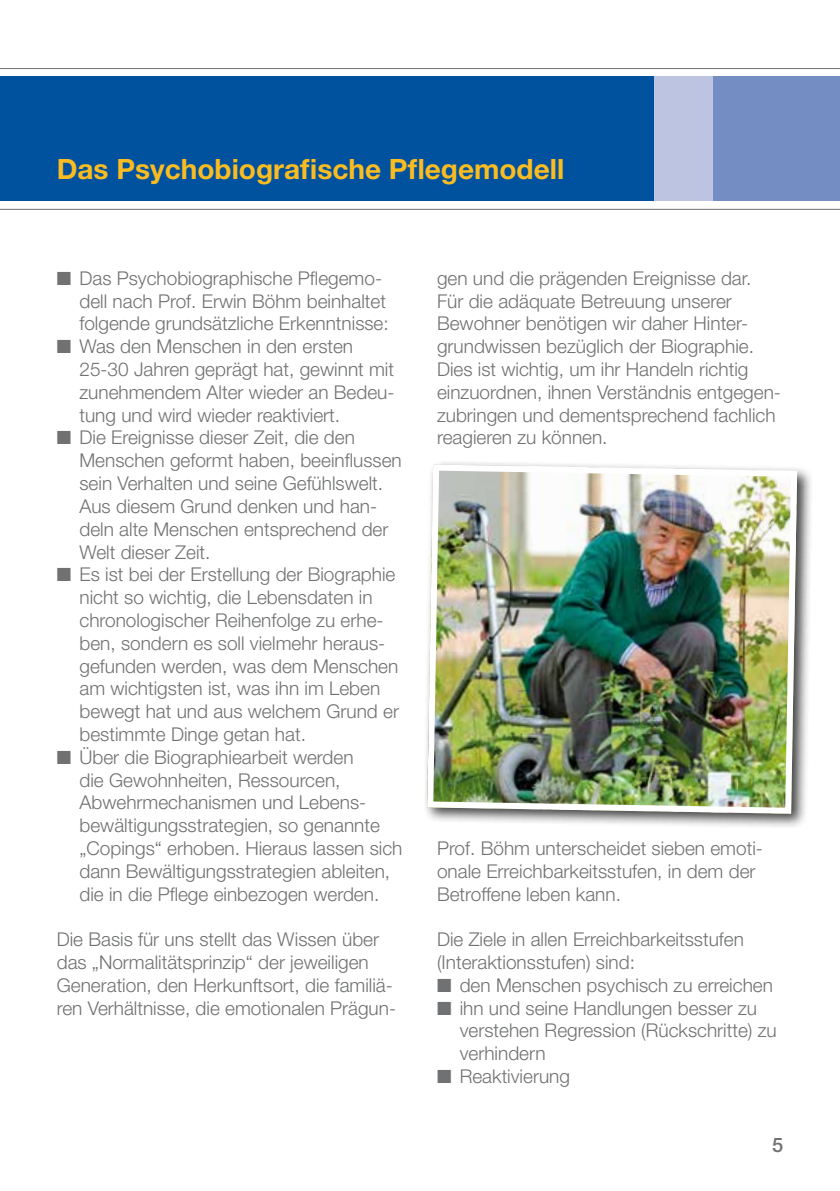
<style>
.page{position:relative;width:840px;height:1191px;background:#fff}
.page>*{position:absolute;margin:0;border:0;box-sizing:border-box;transform-origin:0 0}
.t1{font:700 28px "Helvetica Neue LT Std";color:#fabc20}
.t2{font:500 20px "Helvetica Neue LT Std";color:#707172}
.t3{font:300 19px/22.8px "Helvetica Neue LT Std";color:#707172}
</style>
<div class="page">
<div style="left:0;top:77px;width:839px;height:124px;background:#00519e"></div>
<div style="left:654px;top:77px;width:185px;height:124px;background:#bcc4e1"></div>
<div style="left:712px;top:77px;width:127px;height:124px;background:#748dc2"></div>
<hr style="left:0;top:68px;width:839px;height:1px;background:#707172">
<hr style="left:0;top:209px;width:839px;height:1px;background:#707172">
<div style="left:422px;top:460px;width:390px;height:370px;background:#000;opacity:.75"></div>
<img style="left:427px;top:464px;width:369px;height:349px">
<div style="left:427px;top:464px;width:369px;height:349px;border:6px solid #fff;border-radius:6px"></div>
<h1 class="t1" style="left:57px;top:152px;width:508px">Das Psychobiografische Pflegemodell</h1>
<p class="t3" style="left:79px;top:266px;width:310px;text-indent:-23px">■ Das Psychobiographische Pflegemo&shy;dell nach Prof. Erwin Böhm beinhaltet folgende grundsätzliche Erkenntnisse:</p>
<p class="t3" style="left:79px;top:335px;width:316px;text-indent:-23px">■ Was den Menschen in den ersten 25-30 Jahren geprägt hat, gewinnt mit zunehmendem Alter wieder an Bedeu&shy;tung und wird wieder reaktiviert.</p>
<p class="t3" style="left:79px;top:426px;width:323px;text-indent:-23px">■ Die Ereignisse dieser Zeit, die den Menschen geformt haben, beeinflussen sein Verhalten und seine Gefühlswelt.<br>Aus diesem Grund denken und han&shy;deln alte Menschen entsprechend der Welt dieser Zeit.</p>
<p class="t3" style="left:79px;top:563px;width:321px;text-indent:-23px">■ Es ist bei der Erstellung der Biographie nicht so wichtig, die Lebensdaten in chronologischer Reihenfolge zu erhe&shy;ben, sondern es soll vielmehr heraus&shy;gefunden werden, was dem Menschen am wichtigsten ist, was ihn im Leben bewegt hat und aus welchem Grund er bestimmte Dinge getan hat.</p>
<p class="t3" style="left:79px;top:745px;width:324px;text-indent:-23px">■ Über die Biographiearbeit werden<br>die Gewohnheiten, Ressourcen, Abwehrmechanismen und Lebens&shy;bewältigungsstrategien, so genannte „Copings“ erhoben. Hieraus lassen sich dann Bewältigungsstrategien ableiten, die in die Pflege einbezogen werden.</p>
<p class="t3" style="left:57px;top:927px;width:340px">Die Basis für uns stellt das Wissen über das „Normalitätsprinzip“ der jeweiligen Generation, den Herkunftsort, die familiä&shy;ren Verhältnisse, die emotionalen Prägun-</p>
<p class="t3" style="left:437px;top:266px;width:345px">gen und die prägenden Ereignisse dar.<br>Für die adäquate Betreuung unserer Bewohner benötigen wir daher Hinter&shy;grundwissen bezüglich der Biographie.<br>Dies ist wichtig, um ihr Handeln richtig einzuordnen, ihnen Verständnis entgegen&shy;zubringen und dementsprechend fachlich reagieren zu können.</p>
<p class="t3" style="left:437px;top:836px;width:327px">Prof. Böhm unterscheidet sieben emoti&shy;onale Erreichbarkeitsstufen, in dem der<br>Betroffene leben kann.</p>
<p class="t3" style="left:437px;top:927px;width:308px">Die Ziele in allen Erreichbarkeitsstufen (Interaktionsstufen) sind:</p>
<p class="t3" style="left:437px;top:973px;width:337px">■ den Menschen psychisch zu erreichen</p>
<p class="t3" style="left:459px;top:996px;width:318px;text-indent:-23px">■ ihn und seine Handlungen besser zu verstehen Regression (Rückschritte) zu verhindern</p>
<p class="t3" style="left:437px;top:1064px;width:134px">■ Reaktivierung</p>
<p class="t2" style="left:771px;top:1132px;width:13px">5</p>
</div>
